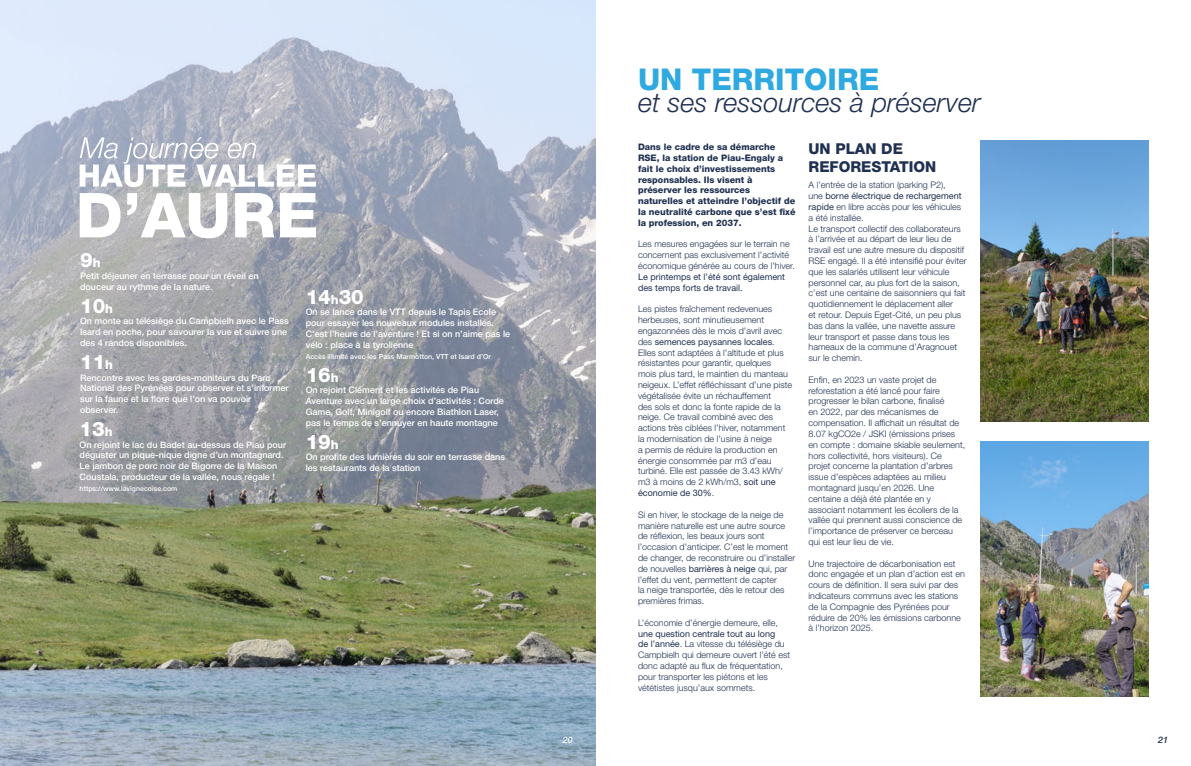
<style>
.page{position:relative;width:1191px;height:766px;background:#fff}
.page>*{position:absolute;margin:0;border:0;box-sizing:border-box;transform-origin:0 0}
.t1{font:800 30px "Helvetica Neue LT Std";color:#2fa9e1}
.t2{font:italic 300 27px "Helvetica Neue LT Std";color:#1f3051}
.t3{font:800 20px "Helvetica Neue LT Std";color:#fff}
.t4{font:800 15px/18px "Helvetica Neue LT Std";color:#1f3051}
.t5{font:300 9px/10.8px "Helvetica Neue LT Std";color:#1f3051}
.t6{font:500 9px/10.8px "Helvetica Neue";color:#fff}
.t7{font:800 9px/10.8px "Helvetica Neue LT Std";color:#1f3051}
.t8{font:9px/10.8px "Helvetica Neue LT Std";color:#1f3051}
.t9{font:italic 500 9px "Helvetica Neue";color:#fff}
.t10{font:italic 500 9px "Helvetica Neue";color:#1f3051}
.t11{font:500 7px "Helvetica Neue";color:#fff}
.s1{font-size:12.4px}
.s2{font-weight:400}
</style>
<div class="page">
<img style="left:0;top:0;width:595px;height:765px">
<svg style="left:80px;top:137px;width:236px;height:50px"></svg>
<svg style="left:80px;top:193px;width:41px;height:44px"></svg>
<svg style="left:127px;top:193px;width:100px;height:45px"></svg>
<svg style="left:235px;top:193px;width:81px;height:44px"></svg>
<img style="left:980px;top:441px;width:168px;height:255px">
<img style="left:980px;top:140px;width:168px;height:281px">
<h3 class="t3" style="left:80px;top:248px;width:22px">9<span class="s1">h</span></h3>
<p class="t6" style="left:80px;top:269px;width:180px">Petit déjeuner en terrasse pour un réveil en douceur au rythme de la nature.</p>
<h3 class="t3" style="left:80px;top:294px;width:34px">10<span class="s1">h</span></h3>
<p class="t6" style="left:80px;top:315px;width:210px">On monte au télésiège du Campbielh avec le Pass<br>Isard en poche, pour savourer la vue et suivre une des 4 randos disponibles.</p>
<h3 class="t3" style="left:80px;top:350px;width:34px">11<span class="s1">h</span></h3>
<p class="t6" style="left:80px;top:371px;width:210px">Rencontre avec les gardes-moniteurs du Parc National des Pyrénées pour observer et s’informer sur la faune et la flore que l’on va pouvoir observer.</p>
<h3 class="t3" style="left:80px;top:417px;width:34px">13<span class="s1">h</span></h3>
<p class="t6" style="left:80px;top:438px;width:208px">On rejoint le lac du Badet au-dessus de Piau pour déguster un pique-nique digne d’un montagnard.<br>Le jambon de porc noir de Bigorre de la Maison Coustala, producteur de la vallée, nous régale !</p>
<p class="t11" style="left:80px;top:482px;width:99px">https://www.lavignecoise.com</p>
<h3 class="t3" style="left:306px;top:285px;width:60px">14<span class="s1">h</span>30</h3>
<p class="t6" style="left:306px;top:306px;width:206px">On se lance dans le VTT depuis le Tapis Ecole pour essayer les nouveaux modules installés.<br>C’est l’heure de l’aventure ! Et si on n’aime pas le vélo : place à la tyrolienne</p>
<p class="t11" style="left:306px;top:350px;width:187px">Accès illimité avec les Pass Marmotton, VTT et Isard d’Or</p>
<h3 class="t3" style="left:306px;top:363px;width:34px">16<span class="s1">h</span></h3>
<p class="t6" style="left:306px;top:384px;width:200px">On rejoint Clément et les activités de Piau Aventure avec un large choix d’activités : Corde Game, Golf, Minigolf ou encore Biathlon Laser, pas le temps de s’ennuyer en haute montagne</p>
<h3 class="t3" style="left:306px;top:429px;width:34px">19<span class="s1">h</span></h3>
<p class="t6" style="left:306px;top:451px;width:201px">On profite des lumières du soir en terrasse dans les restaurants de la station</p>
<h1 class="t1" style="left:638px;top:62px;width:243px">UN TERRITOIRE</h1>
<h2 class="t2" style="left:638px;top:87px;width:344px">et ses ressources à préserver</h2>
<p class="t7" style="left:638px;top:141px;width:159px">Dans le cadre de sa démarche<br>RSE, la station de Piau-Engaly a fait le choix d’investissements responsables. Ils visent à préserver les ressources naturelles et atteindre l’objectif de la neutralité carbone que s’est fixé la profession, en 2037.</p>
<p class="t5" style="left:638px;top:238px;width:158px">Les mesures engagées sur le terrain ne concernent pas exclusivement l’activité économique générée au cours de l’hiver.</p>
<p class="t8" style="left:638px;top:271px;width:149px">Le printemps et l’été sont également des temps forts de travail.</p>
<p class="t5" style="left:638px;top:303px;width:155px">Les pistes fraîchement redevenues herbeuses, sont minutieusement engazonnées dès le mois d’avril avec des <span class="s2">semences paysannes locales</span>.<br>Elles sont adaptées à l’altitude et plus résistantes pour garantir, quelques<br>mois plus tard, le maintien du manteau neigeux. L’effet réfléchissant d’une piste végétalisée évite un réchauffement<br>des sols et donc la fonte rapide de la neige. Ce travail combiné avec des actions très ciblées l’hiver, notamment la modernisation de l’usine à neige<br>a permis de réduire la production en énergie consommée par m3 d’eau turbiné. Elle est passée de 3.43 kWh/ m3 à moins de 2 kWh/m3, <span class="s2">soit une économie de 30%</span>.</p>
<p class="t5" style="left:638px;top:508px;width:159px">Si en hiver, le stockage de la neige de manière naturelle est une autre source de réflexion, les beaux jours sont l’occasion d’anticiper. C’est le moment de changer, de reconstruire ou d’installer de nouvelles <span class="s2">barrières à neige</span> qui, par l’effet du vent, permettent de capter<br>la neige transportée, dès le retour des premières frimas.</p>
<p class="t5" style="left:638px;top:616px;width:141px">L’économie d’énergie demeure, elle,</p>
<p class="t5" style="left:638px;top:627px;width:154px"><span class="s2">une question centrale tout au long<br>de l’année</span>. La vitesse du télésiège du Campbielh qui demeure ouvert l’été est donc adapté au flux de fréquentation, pour transporter les piétons et les vététistes jusqu’aux sommets.</p>
<h3 class="t4" style="left:808px;top:140px;width:129px">UN PLAN DE<br>REFORESTATION</h3>
<p class="t5" style="left:808px;top:179px;width:160px">A l’entrée de la station (parking P2),<br>une <span class="s2">borne électrique de rechargement rapide</span> en libre accès pour les véhicules a été installée.<br>Le transport collectif des collaborateurs à l’arrivée et au départ de leur lieu de travail est une autre mesure du dispositif RSE engagé. Il a été intensifié pour éviter que les salariés utilisent leur véhicule personnel car, au plus fort de la saison, c’est une centaine de saisonniers qui fait quotidiennement le déplacement aller<br>et retour. Depuis Eget-Cité, un peu plus bas dans la vallée, une navette assure leur transport et passe dans tous les hameaux de la commune d’Aragnouet sur le chemin.</p>
<p class="t5" style="left:808px;top:374px;width:158px">Enfin, en 2023 un vaste projet de reforestation a été lancé pour faire progresser le bilan carbone, finalisé<br>en 2022, par des mécanismes de compensation. Il affichait un résultat de 8.07 kgCO2e / JSKI (émissions prises en compte : domaine skiable seulement, hors collectivité, hors visiteurs). Ce projet concerne la plantation d’arbres issue d’espèces adaptées au milieu montagnard jusqu’en 2026. Une centaine a déjà été plantée en y associant notamment les écoliers de la vallée qui prennent aussi conscience de l’importance de préserver ce berceau qui est leur lieu de vie.</p>
<p class="t5" style="left:808px;top:557px;width:158px">Une trajectoire de décarbonisation est donc engagée et un plan d’action est en cours de définition. Il sera suivi par des indicateurs communs avec les stations de la Compagnie des Pyrénées pour réduire de 20% les émissions carbonne à l’horizon 2025.</p>
<p class="t9" style="left:563px;top:732px;width:12px">20</p>
<p class="t10" style="left:1158px;top:732px;width:12px">21</p>
</div>
